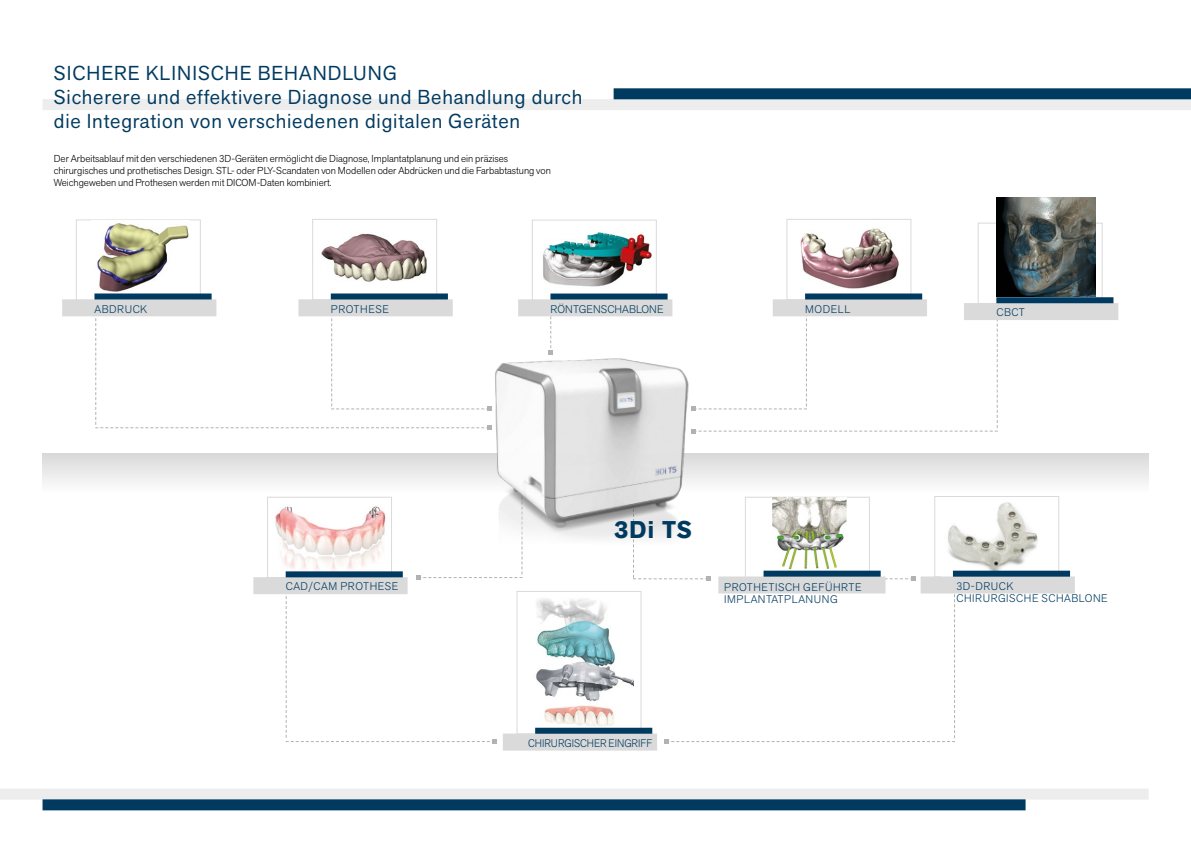
<style>
.page{position:relative;width:1191px;height:842px;background:#fff}
.page>*{position:absolute;margin:0;border:0;box-sizing:border-box;transform-origin:0 0}
.Testo_copertina{font:700 24px "Akzid Grtsk Next";color:#003a60}
.Testo_copertina-2{font:20px/24px "Akzid Grtsk Next";letter-spacing:.04em;color:#003a60}
.Testo_copertina-3{font:300 11px/12px "Akzid Grtsk Next";letter-spacing:.05em;color:#003a60}
.Testo_copertina-4{font:300 11px "Akzid Grtsk Next";color:#003a60;scale:.95 1}
.Testo_copertina-5{font:300 11px "Akzid Grtsk Next";letter-spacing:.01em;color:#003a60}
.Testo_copertina-6{font:300 10px/12px "Akzid Grtsk Next";color:#000}
</style>
<div class="page">
<svg style="left:885px;top:577px;width:30px;height:4px"></svg>
<div style="left:42px;top:453px;width:1106px;height:49px;background:linear-gradient(to bottom,#dad9d9,#fff)"></div>
<svg style="left:633px;top:453px;width:77px;height:128px"></svg>
<svg style="left:549px;top:316px;width:4px;height:26px"></svg>
<img style="left:536px;top:599px;width:97px;height:127px">
<svg style="left:664px;top:594px;width:291px;height:149px"></svg>
<svg style="left:696px;top:316px;width:301px;height:116px"></svg>
<svg style="left:95px;top:303px;width:378px;height:126px"></svg>
<div style="left:43px;top:99px;width:1148px;height:11px;background:#ededed"></div>
<div style="left:613px;top:88px;width:578px;height:11px;background:#003a60"></div>
<div style="left:76px;top:219px;width:125px;height:82px;border:1px solid #dadada"></div>
<img style="left:97px;top:223px;width:92px;height:69px">
<div style="left:62px;top:299px;width:154px;height:17px;background:#dadada"></div>
<div style="left:94px;top:293px;width:118px;height:6px;background:#003a60"></div>
<div style="left:312px;top:219px;width:125px;height:81px;border:1px solid #dadada"></div>
<img style="left:321px;top:233px;width:106px;height:64px">
<div style="left:298px;top:299px;width:155px;height:17px;background:#dadada"></div>
<div style="left:331px;top:293px;width:117px;height:6px;background:#003a60"></div>
<div style="left:532px;top:220px;width:125px;height:81px;border:1px solid #dadada"></div>
<img style="left:543px;top:232px;width:112px;height:62px">
<div style="left:518px;top:299px;width:154px;height:17px;background:#dadada"></div>
<div style="left:550px;top:294px;width:117px;height:6px;background:#003a60"></div>
<div style="left:786px;top:219px;width:125px;height:81px;border:1px solid #dadada"></div>
<img style="left:800px;top:228px;width:98px;height:61px">
<div style="left:772px;top:299px;width:155px;height:17px;background:#dadada"></div>
<div style="left:805px;top:293px;width:117px;height:6px;background:#003a60"></div>
<div style="left:0;top:788px;width:1148px;height:11px;background:#ededed"></div>
<div style="left:43px;top:799px;width:982px;height:11px;background:#003a60"></div>
<div style="left:745px;top:497px;width:125px;height:81px;background:#fff;border:1px solid #dadada"></div>
<img style="left:772px;top:498px;width:74px;height:73px">
<div style="left:718px;top:576px;width:167px;height:17px;background:#dadada"></div>
<div style="left:763px;top:571px;width:117px;height:6px;background:#003a60"></div>
<div style="left:934px;top:496px;width:125px;height:81px;background:#fff;border:1px solid #dadada"></div>
<img style="left:941px;top:497px;width:116px;height:79px">
<div style="left:920px;top:576px;width:154px;height:17px;background:#dadada"></div>
<div style="left:953px;top:571px;width:117px;height:6px;background:#003a60"></div>
<div style="left:516px;top:591px;width:125px;height:143px;border:1px solid #dadada"></div>
<div style="left:503px;top:733px;width:154px;height:17px;background:#dadada"></div>
<div style="left:535px;top:728px;width:117px;height:6px;background:#003a60"></div>
<div style="left:977px;top:223px;width:125px;height:81px;border:1px solid #dadada"></div>
<div style="left:964px;top:303px;width:154px;height:17px;background:#dadada"></div>
<div style="left:996px;top:297px;width:117px;height:6px;background:#003a60"></div>
<svg style="left:416px;top:453px;width:106px;height:127px"></svg>
<img style="left:473px;top:342px;width:223px;height:209px">
<div style="left:267px;top:497px;width:125px;height:81px;background:#fff;border:1px solid #dadada"></div>
<div style="left:253px;top:577px;width:154px;height:17px;background:#dadada"></div>
<img style="left:275px;top:506px;width:111px;height:70px">
<svg style="left:286px;top:586px;width:211px;height:157px"></svg>
<div style="left:286px;top:571px;width:117px;height:6px;background:#003a60"></div>
<img style="left:996px;top:197px;width:100px;height:99px">
<p class="Testo_copertina-2" style="left:54px;top:61px;width:345px">SICHERE KLINISCHE BEHANDLUNG</p>
<p class="Testo_copertina-2" style="left:54px;top:85px;width:530px">Sicherere und effektivere Diagnose und Behandlung durch die Integration von verschiedenen digitalen Geräten</p>
<p class="Testo_copertina-6" style="left:54px;top:152px;width:498px">Der Arbeitsablauf mit den verschiedenen 3D-Geräten ermöglicht die Diagnose, Implantatplanung und ein präzises chirurgisches und prothetisches Design. STL- oder PLY-Scandaten von Modellen oder Abdrücken und die Farbabtastung von<br>Weichgeweben und Prothesen werden mit DICOM-Daten kombiniert.</p>
<p class="Testo_copertina-3" style="left:95px;top:303px;width:54px">ABDRUCK</p>
<p class="Testo_copertina-3" style="left:331px;top:303px;width:59px">PROTHESE</p>
<p class="Testo_copertina-5" style="left:550px;top:302px;width:114px">RÖNTGENSCHABLONE</p>
<p class="Testo_copertina-3" style="left:805px;top:303px;width:47px">MODELL</p>
<p class="Testo_copertina-3" style="left:996px;top:306px;width:30px">CBCT</p>
<p class="Testo_copertina-3" style="left:286px;top:580px;width:114px">CAD/CAM PROTHESE</p>
<p class="Testo_copertina" style="left:614px;top:514px;width:79px">3Di TS</p>
<p class="Testo_copertina-3" style="left:724px;top:581px;width:139px">PROTHETISCH GEFÜHRTE<br>IMPLANTATPLANUNG</p>
<p class="Testo_copertina-3" style="left:956px;top:580px;width:58px">3D-DRUCK</p>
<p class="Testo_copertina-3" style="left:956px;top:592px;width:153px">CHIRURGISCHE SCHABLONE</p>
<p class="Testo_copertina-4" style="left:528px;top:736px;width:132px">CHIRURGISCHER EINGRIFF</p>
</div>
